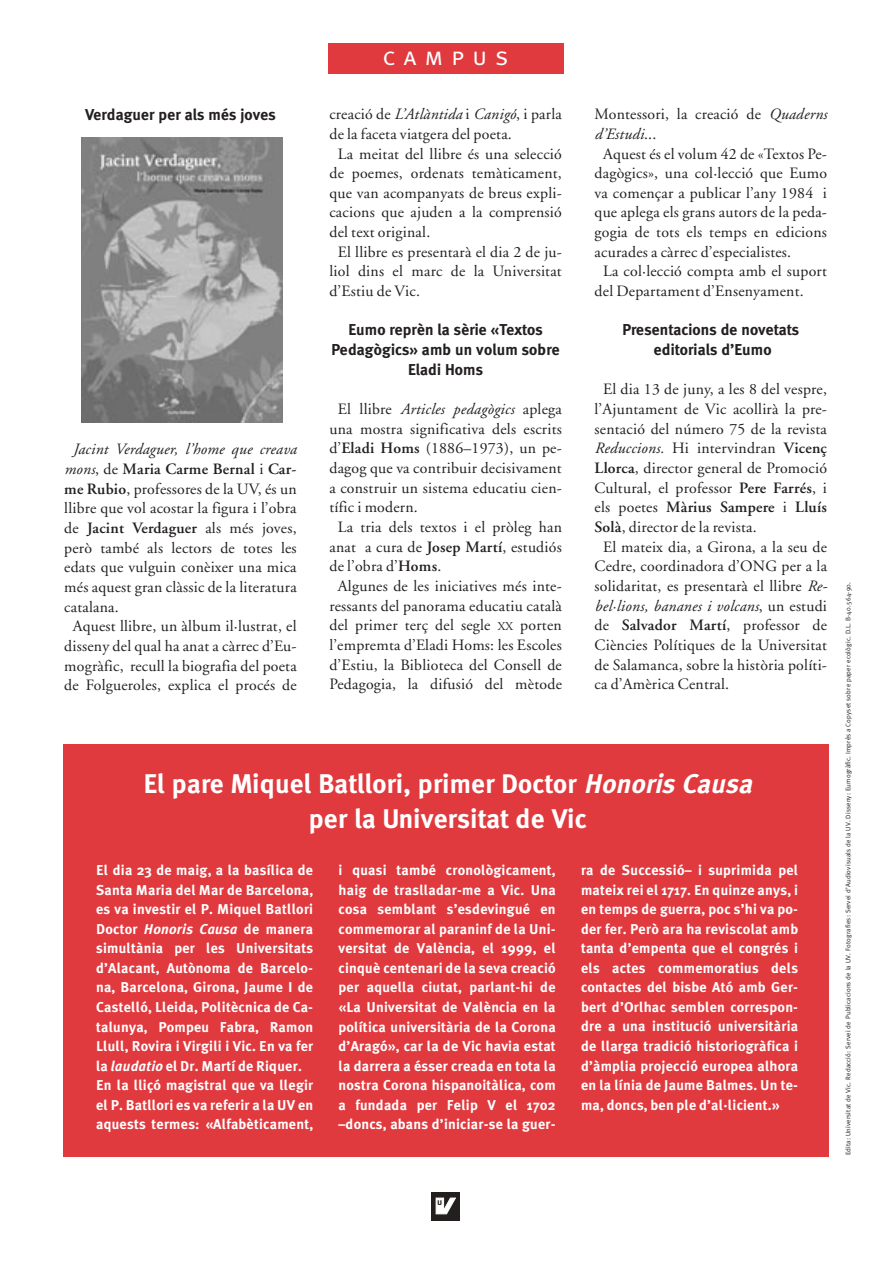
<style>
.page{position:relative;width:893px;height:1262px;background:#fff}
.page>*{position:absolute;margin:0;border:0;box-sizing:border-box;transform-origin:0 0}
.t1{font:700 27px/34.5px "Meta";letter-spacing:.015em;color:#fff;text-align:center}
.t2{font:25.5px "Meta Plus Normal Caps";letter-spacing:.32em;color:#fff}
.t3{font:15.75px "Adobe Garamond";letter-spacing:.015em;color:#231f1f}
.t4{font:700 15.75px/19.6px "Meta";letter-spacing:.01em;color:#231f1f;text-align:center}
.t5{font:italic 15.75px "Adobe Garamond";letter-spacing:.015em;color:#231f1f}
.t6{font:600 15.75px "Adobe Garamond";letter-spacing:.015em;color:#231f1f}
.t7{font:700 14.25px/19.5px "Meta Plus";letter-spacing:.015em;color:#fff;text-align:justify}
.t8{font:8.7px "Meta Plus Bold Caps";color:#231f1f}
.t9{font:6.75px "Meta Normal";letter-spacing:.025em;color:#231f1f}
.s1{font-weight:400;font-style:italic}
.s2{font-weight:400}
.s3{font-weight:600}
.s4{font-style:italic}
.s5{font-style:normal}
.s6{font-size:11.85px}
</style>
<div class="page">
<div style="left:431px;top:1192px;width:29px;height:28px;background:#231f1f"></div>
<svg style="left:436px;top:1197px;width:20px;height:17px"></svg>
<div style="left:328px;top:43px;width:235px;height:30px;background:#e0393e"></div>
<div style="left:63px;top:744px;width:765px;height:413px;background:#e0393e"></div>
<img style="left:81px;top:138px;width:201px;height:284px">
<p class="t4" style="left:85px;top:107px;width:192px">Verdaguer per als més joves</p>
<p class="t5" style="left:73px;top:443px;width:225px">Jacint Verdaguer, l’home que creava</p>
<p class="t6" style="left:64px;top:463px;width:234px"><span class="s1">mons</span><span class="s2">, de</span> Maria Carme Bernal <span class="s2">i</span> Car-</p>
<p class="t3" style="left:64px;top:482px;width:234px"><span class="s3">me Rubio</span>, professores de la UV, és un</p>
<p class="t3" style="left:64px;top:502px;width:234px">llibre que vol acostar la figura i l’obra</p>
<p class="t6" style="left:64px;top:521px;width:234px"><span class="s2">de</span> Jacint Verdaguer <span class="s2">als més joves,</span></p>
<p class="t3" style="left:64px;top:541px;width:234px">però també als lectors de totes les</p>
<p class="t3" style="left:64px;top:561px;width:234px">edats que vulguin conèixer una mica</p>
<p class="t3" style="left:64px;top:580px;width:234px">més aquest gran clàssic de la literatura</p>
<p class="t3" style="left:64px;top:600px;width:56px">catalana.</p>
<p class="t3" style="left:73px;top:620px;width:225px">Aquest llibre, un àlbum il·lustrat, el</p>
<p class="t3" style="left:64px;top:639px;width:234px">disseny del qual ha anat a càrrec d’Eu-</p>
<p class="t3" style="left:64px;top:659px;width:234px">mogràfic, recull la biografia del poeta</p>
<p class="t3" style="left:64px;top:679px;width:234px">de Folgueroles, explica el procés de</p>
<h2 class="t2" style="left:383px;top:42px;width:127px">campus</h2>
<p class="t3" style="left:329px;top:108px;width:234px">creació de <span class="s4">L’Atlàntida</span> i <span class="s4">Canigó</span>, i parla</p>
<p class="t3" style="left:329px;top:127px;width:184px">de la faceta viatgera del poeta.</p>
<p class="t3" style="left:338px;top:147px;width:225px">La meitat del llibre és una selecció</p>
<p class="t3" style="left:329px;top:167px;width:234px">de poemes, ordenats temàticament,</p>
<p class="t3" style="left:329px;top:186px;width:234px">que van acompanyats de breus expli-</p>
<p class="t3" style="left:329px;top:206px;width:234px">cacions que ajuden a la comprensió</p>
<p class="t3" style="left:329px;top:226px;width:102px">del text original.</p>
<p class="t3" style="left:338px;top:245px;width:225px">El llibre es presentarà el dia 2 de ju-</p>
<p class="t3" style="left:329px;top:265px;width:234px">liol dins el marc de la Universitat</p>
<p class="t3" style="left:329px;top:285px;width:92px">d’Estiu de Vic.</p>
<p class="t4" style="left:331px;top:322px;width:229px">Eumo reprèn la sèrie «Textos<br>Pedagògics» amb un volum sobre<br>Eladi Homs</p>
<p class="t5" style="left:338px;top:403px;width:225px"><span class="s5">El llibre</span> Articles pedagògics <span class="s5">aplega</span></p>
<p class="t3" style="left:329px;top:422px;width:234px">una mostra significativa dels escrits</p>
<p class="t3" style="left:329px;top:442px;width:234px">d’<span class="s3">Eladi Homs</span> (1886–1973), un pe-</p>
<p class="t3" style="left:329px;top:461px;width:234px">dagog que va contribuir decisivament</p>
<p class="t3" style="left:329px;top:481px;width:234px">a construir un sistema educatiu cien-</p>
<p class="t3" style="left:329px;top:501px;width:90px">tífic i modern.</p>
<p class="t3" style="left:338px;top:520px;width:225px">La tria dels textos i el pròleg han</p>
<p class="t3" style="left:329px;top:540px;width:234px">anat a cura de <span class="s3">Josep Martí</span>, estudiós</p>
<p class="t3" style="left:329px;top:560px;width:113px">de l’obra d’<span class="s3">Homs</span>.</p>
<p class="t3" style="left:338px;top:579px;width:225px">Algunes de les iniciatives més inte-</p>
<p class="t3" style="left:329px;top:599px;width:234px">ressants del panorama educatiu català</p>
<p class="t3" style="left:329px;top:619px;width:234px">del primer terç del segle <span class="s6">XX</span> porten</p>
<p class="t3" style="left:329px;top:638px;width:234px">l’empremta d’Eladi Homs: les Escoles</p>
<p class="t3" style="left:329px;top:658px;width:234px">d’Estiu, la Biblioteca del Consell de</p>
<p class="t3" style="left:329px;top:678px;width:234px">Pedagogia, la difusió del mètode</p>
<p class="t3" style="left:594px;top:108px;width:234px">Montessori, la creació de <span class="s4">Quaderns</span></p>
<p class="t5" style="left:594px;top:127px;width:63px">d’Estudi<span class="s5">...</span></p>
<p class="t3" style="left:603px;top:147px;width:225px">Aquest és el volum 42 de «Textos Pe-</p>
<p class="t3" style="left:594px;top:167px;width:234px">dagògics», una col·lecció que Eumo</p>
<p class="t3" style="left:594px;top:186px;width:234px">va començar a publicar l’any 1984 i</p>
<p class="t3" style="left:594px;top:206px;width:234px">que aplega els grans autors de la peda-</p>
<p class="t3" style="left:594px;top:226px;width:234px">gogia de tots els temps en edicions</p>
<p class="t3" style="left:594px;top:245px;width:198px">acurades a càrrec d’especialistes.</p>
<p class="t3" style="left:603px;top:265px;width:225px">La col·lecció compta amb el suport</p>
<p class="t3" style="left:594px;top:285px;width:210px">del Departament d’Ensenyament.</p>
<p class="t4" style="left:622px;top:322px;width:178px">Presentacions de novetats editorials d’Eumo</p>
<p class="t3" style="left:603px;top:383px;width:225px">El dia 13 de juny, a les 8 del vespre,</p>
<p class="t3" style="left:594px;top:403px;width:234px">l’Ajuntament de Vic acollirà la pre-</p>
<p class="t3" style="left:594px;top:422px;width:234px">sentació del número 75 de la revista</p>
<p class="t3" style="left:594px;top:442px;width:234px"><span class="s4">Reduccions.</span> Hi intervindran <span class="s3">Vicenç</span></p>
<p class="t3" style="left:594px;top:461px;width:234px"><span class="s3">Llorca</span>, director general de Promoció</p>
<p class="t3" style="left:594px;top:481px;width:234px">Cultural, el professor <span class="s3">Pere Farrés</span>, i</p>
<p class="t6" style="left:594px;top:501px;width:234px"><span class="s2">els poetes</span> Màrius Sampere <span class="s2">i</span> Lluís</p>
<p class="t3" style="left:594px;top:520px;width:164px"><span class="s3">Solà</span>, director de la revista.</p>
<p class="t3" style="left:603px;top:540px;width:225px">El mateix dia, a Girona, a la seu de</p>
<p class="t3" style="left:594px;top:560px;width:234px">Cedre, coordinadora d’ONG per a la</p>
<p class="t3" style="left:594px;top:579px;width:233px">solidaritat, es presentarà el llibre <span class="s4">Re-</span></p>
<p class="t5" style="left:594px;top:599px;width:234px">bel·lions, bananes i volcans<span class="s5">, un estudi</span></p>
<p class="t3" style="left:594px;top:619px;width:234px">de <span class="s3">Salvador Martí</span>, professor de</p>
<p class="t3" style="left:594px;top:638px;width:234px">Ciències Polítiques de la Universitat</p>
<p class="t3" style="left:594px;top:658px;width:234px">de Salamanca, sobre la història políti-</p>
<p class="t3" style="left:594px;top:678px;width:136px">ca d’Amèrica Central.</p>
<h1 class="t1" style="left:144px;top:769px;width:614px">El pare Miquel Batllori, primer Doctor <span class="s4">Honoris Causa </span>per la Universitat de Vic</h1>
<p class="t7" style="left:96px;top:862px;width:219px;text-align:left">El dia 23 de maig, a la basílica de Santa Maria del Mar de Barcelona, es va investir el P. Miquel Batllori Doctor <span class="s4">Honoris Causa</span> de manera simultània per les Universitats d’Alacant, Autònoma de Barcelo&shy;na, Barcelona, Girona, Jaume I de Castelló, Lleida, Politècnica de Ca&shy;talunya, Pompeu Fabra, Ramon Llull, Rovira i Virgili i Vic. En va fer la <span class="s4">laudatio</span> el Dr. Martí de Riquer.<br>En la lliçó magistral que va llegir el P. Batllori es va referir a la UV en aquests termes: «Alfabèticament,</p>
<p class="t7" style="left:338px;top:862px;width:219px">i quasi també cronològicament, haig de traslladar-me a Vic. Una cosa semblant s’esdevingué en commemorar al paraninf de la Uni&shy;versitat de València, el 1999, el cinquè centenari de la seva creació per aquella ciutat, parlant-hi de «La Universitat de València en la política universitària de la Corona d’Aragó», car la de Vic havia estat la darrera a ésser creada en tota la nostra Corona hispanoitàlica, com a fundada per Felip V el 1702 –doncs, abans d’iniciar-se la guer-</p>
<p class="t7" style="left:581px;top:862px;width:219px">ra de Successió– i suprimida pel mateix rei el 1717. En quinze anys, i en temps de guerra, poc s’hi va po&shy;der fer. Però ara ha reviscolat amb tanta d’empenta que el congrés i els actes commemoratius dels contactes del bisbe Ató amb Ger&shy;bert d’Orlhac semblen correspon&shy;dre a una institució universitària de llarga tradició historiogràfica i d’àmplia projecció europea alhora en la línia de Jaume Balmes. Un te&shy;ma, doncs, ben ple d’al·licient.»</p>
<p class="t9" style="left:845px;top:1155px;width:575px;rotate:-90deg">Edita: Universitat de Vic. Redacció: Servei de Publicacions de la UV. Fotografies: Servei d’Audiovisuals de la UV. Disseny: Eumogràfic. Imprès a Copyset sobre paper ecològic. D.L. B-40.564-90.</p>
<p class="t8" style="left:437px;top:1196px;width:7px">u</p>
</div>
